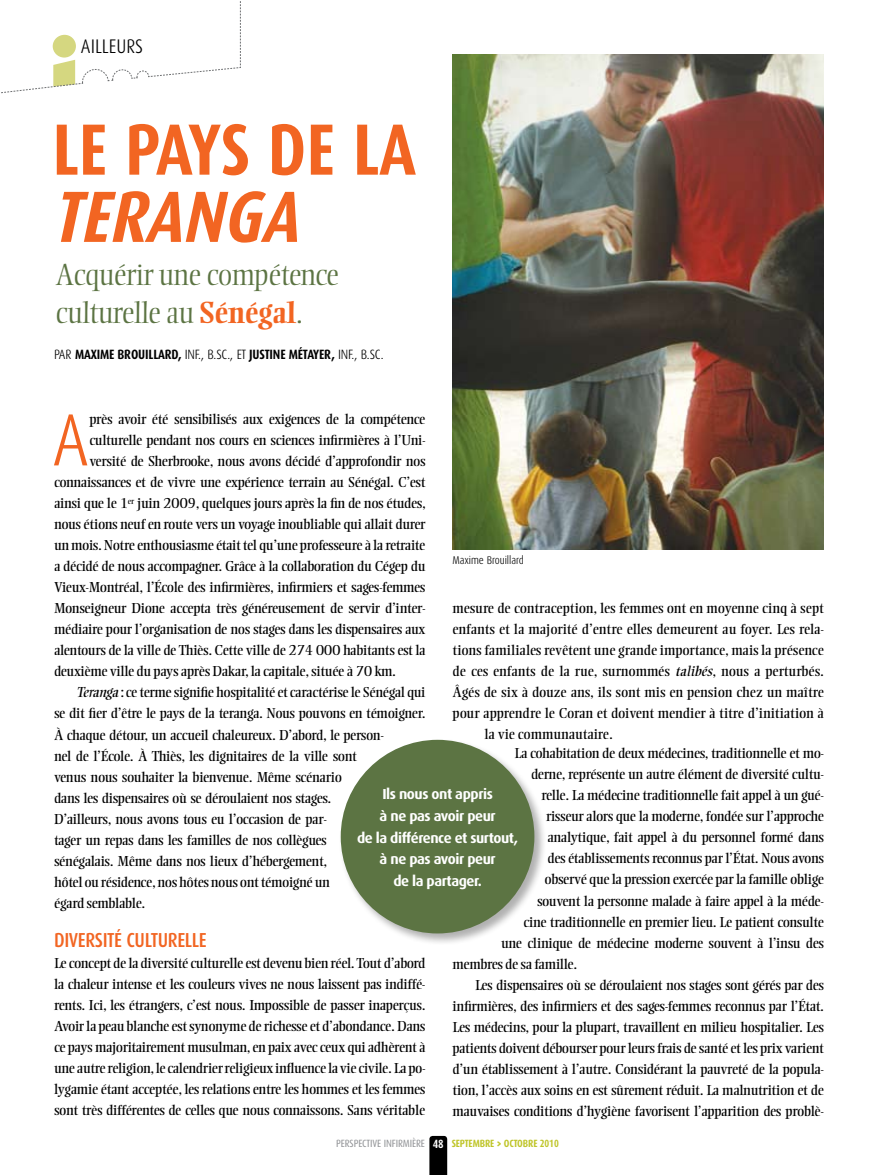
<style>
.page{position:relative;width:878px;height:1175px;background:#fff}
.page>*{position:absolute;margin:0;border:0;box-sizing:border-box;transform-origin:0 0}
.t1{font:300 73.95px "Dax Condensed";color:#f26522}
.t2{font:700 72.6px "Dax Condensed";color:#f26522}
.t3{font:italic 700 72.6px "Dax Condensed";color:#f26522}
.t4{font:300 30px/37.5px "Ellington";letter-spacing:-.01em;color:#5c7443}
.t5{font:500 20.25px "Dax Condensed";letter-spacing:-.02em;color:#f26522}
.t6{font:300 19.65px "Dax Condensed";color:#000}
.t7{font:700 14.4px/21.8px "Dax";letter-spacing:-.03em;color:#fff;text-align:center}
.t8{font:14.25px/21px "Ellington";letter-spacing:-.02em;color:#000;text-align:justify}
.t9{font:14.25px "Ellington";color:#000}
.t10{font:700 13.5px "Dax Condensed";letter-spacing:-.01em;color:#000}
.t11{font:700 12px "Dax Condensed";color:#fff}
.t12{font:300 11.25px "Dax Condensed";letter-spacing:-.005em;color:#000}
.t13{font:10.5px "Dax Condensed";letter-spacing:-.01em;color:#939598}
.t14{font:700 10.5px "Dax Condensed";letter-spacing:-.01em;color:#bfc529}
.s1{font-weight:700;color:#f26522}
.s2{font-weight:300}
.s3{font-style:italic}
.s4{font-family:"Unit"}
</style>
<div class="page">
<svg style="left:429px;top:1135px;width:18px;height:39px"></svg>
<svg style="left:1px;top:1px;width:240px;height:93px"></svg>
<img style="left:452px;top:54px;width:372px;height:495px">
<div style="left:338px;top:737px;width:208px;height:208px;background:#000;opacity:.31"></div>
<div style="left:341px;top:739px;width:193px;height:194px;background:#5c7443;border-radius:50%"></div>
<h3 class="t6" style="left:81px;top:35px;width:64px">AILLEURS</h3>
<h2 class="t2" style="left:52px;top:109px;width:365px">LE PAYS DE LA</h2>
<h2 class="t3" style="left:52px;top:177px;width:264px">TERANGA</h2>
<h3 class="t4" style="left:56px;top:257px;width:285px">Acquérir une compétence culturelle au <span class="s1">Sénégal</span>.</h3>
<p class="t10" style="left:54px;top:347px;width:331px"><span class="s2">par</span> MAXIME BROUILLARD, <span class="s2">inf., B.Sc., et</span> JUSTINE MÉTAYER, <span class="s2">inf., B.Sc.</span></p>
<h1 class="t1" style="left:52px;top:399px;width:38px">A</h1>
<p class="t8" style="left:89px;top:409px;width:337px">près avoir été sensibilisés aux exigences de la compétence</p>
<p class="t8" style="left:89px;top:430px;width:337px">culturelle pendant nos cours en sciences infirmières à l’Uni-</p>
<p class="t8" style="left:89px;top:451px;width:337px">versité de Sherbrooke, nous avons décidé d’approfondir nos</p>
<p class="t8" style="left:54px;top:472px;width:373px">connaissances et de vivre une expérience terrain au Sénégal. C’est</p>
<p class="t8" style="left:54px;top:493px;width:373px">ainsi que le 1<sup>er</sup> juin 2009, quelques jours après la fin de nos études,</p>
<p class="t8" style="left:54px;top:514px;width:373px">nous étions neuf en route vers un voyage inoubliable qui allait durer</p>
<p class="t8" style="left:54px;top:535px;width:373px">un mois. Notre enthousiasme était tel qu’une professeure à la retraite</p>
<p class="t8" style="left:54px;top:556px;width:373px">a décidé de nous accompagner. Grâce à la collaboration du Cégep du</p>
<p class="t8" style="left:54px;top:577px;width:373px">Vieux-Montréal, l’École des infirmières, infirmiers et sages-femmes</p>
<p class="t8" style="left:54px;top:598px;width:373px">Monseigneur Dione accepta très généreusement de servir d’inter-</p>
<p class="t8" style="left:54px;top:619px;width:373px">médiaire pour l’organisation de nos stages dans les dispensaires aux</p>
<p class="t8" style="left:54px;top:640px;width:373px">alentours de la ville de Thiès. Cette ville de 274 000 habitants est la</p>
<p class="t8" style="left:54px;top:661px;width:343px">deuxième ville du pays après Dakar, la capitale, située à 70 km.</p>
<p class="t8" style="left:77px;top:682px;width:350px"><span class="s3">Teranga</span> : ce terme signifie hospitalité et caractérise le Sénégal qui</p>
<p class="t8" style="left:54px;top:703px;width:373px">se dit fier d’être le pays de la teranga. Nous pouvons en témoigner.</p>
<p class="t8" style="left:54px;top:724px;width:331px">À chaque détour, un accueil chaleureux. D’abord, le person-</p>
<p class="t8" style="left:54px;top:745px;width:304px">nel de l’École. À Thiès, les dignitaires de la ville sont</p>
<p class="t8" style="left:54px;top:766px;width:289px">venus nous souhaiter la bienvenue. Même scénario</p>
<p class="t8" style="left:54px;top:787px;width:279px">dans les dispensaires où se déroulaient nos stages.</p>
<p class="t8" style="left:54px;top:808px;width:274px">D’ailleurs, nous avons tous eu l’occasion de par-</p>
<p class="t8" style="left:54px;top:829px;width:274px">tager un repas dans les familles de nos collègues</p>
<p class="t8" style="left:54px;top:850px;width:274px">sénégalais. Même dans nos lieux d’hébergement,</p>
<p class="t8" style="left:54px;top:871px;width:277px">hôtel ou résidence, nos hôtes nous ont témoigné un</p>
<p class="t8" style="left:54px;top:892px;width:93px">égard semblable.</p>
<h3 class="t5" style="left:54px;top:929px;width:154px">DIVERSITÉ CULTURELLE</h3>
<p class="t8" style="left:54px;top:953px;width:373px">Le concept de la diversité culturelle est devenu bien réel. Tout d’abord la chaleur intense et les couleurs vives ne nous laissent pas indiffé&shy;rents. Ici, les étrangers, c’est nous. Impossible de passer inaperçus.<br>Avoir la peau blanche est synonyme de richesse et d’abondance. Dans ce pays majoritairement musulman, en paix avec ceux qui adhèrent à une autre religion, le calendrier religieux influence la vie civile. La po&shy;lygamie étant acceptée, les relations entre les hommes et les femmes sont très différentes de celles que nous connaissons. Sans véritable</p>
<p class="t12" style="left:452px;top:554px;width:73px">Maxime Brouillard</p>
<p class="t9" style="left:452px;top:600px;width:373px">mesure de contraception, les femmes ont en moyenne cinq à sept</p>
<p class="t8" style="left:452px;top:618px;width:373px">enfants et la majorité d’entre elles demeurent au foyer. Les rela-</p>
<p class="t9" style="left:452px;top:642px;width:373px">tions familiales revêtent une grande importance, mais la présence</p>
<p class="t9" style="left:452px;top:663px;width:373px">de ces enfants de la rue, surnommés <span class="s3">talibés</span>, nous a perturbés.</p>
<p class="t9" style="left:452px;top:684px;width:373px">Âgés de six à douze ans, ils sont mis en pension chez un maître</p>
<p class="t9" style="left:452px;top:705px;width:373px">pour apprendre le Coran et doivent mendier à titre d’initiation à</p>
<p class="t9" style="left:484px;top:726px;width:130px">la vie communautaire.</p>
<p class="t8" style="left:514px;top:743px;width:311px">La cohabitation de deux médecines, traditionnelle et mo-</p>
<p class="t8" style="left:531px;top:764px;width:294px">derne, représente un autre élément de diversité cultu-</p>
<p class="t8" style="left:541px;top:785px;width:284px">relle. La médecine traditionnelle fait appel à un gué-</p>
<p class="t8" style="left:546px;top:806px;width:279px">risseur alors que la moderne, fondée sur l’approche</p>
<p class="t8" style="left:547px;top:827px;width:278px">analytique, fait appel à du personnel formé dans</p>
<p class="t8" style="left:547px;top:848px;width:278px">des établissements reconnus par l’État. Nous avons</p>
<p class="t8" style="left:544px;top:869px;width:281px">observé que la pression exercée par la famille oblige</p>
<p class="t8" style="left:537px;top:890px;width:288px">souvent la personne malade à faire appel à la méde-</p>
<p class="t8" style="left:523px;top:911px;width:302px">cine traditionnelle en premier lieu. Le patient consulte</p>
<p class="t8" style="left:501px;top:932px;width:324px">une clinique de médecine moderne souvent à l’insu des</p>
<p class="t8" style="left:452px;top:953px;width:126px">membres de sa famille.</p>
<p class="t8" style="left:475px;top:974px;width:350px">Les dispensaires où se déroulaient nos stages sont gérés par des</p>
<p class="t8" style="left:452px;top:995px;width:373px">infirmières, des infirmiers et des sages-femmes reconnus par l’État.</p>
<p class="t8" style="left:452px;top:1016px;width:373px">Les médecins, pour la plupart, travaillent en milieu hospitalier. Les</p>
<p class="t8" style="left:452px;top:1037px;width:373px">patients doivent débourser pour leurs frais de santé et les prix varient</p>
<p class="t8" style="left:452px;top:1058px;width:373px">d’un établissement à l’autre. Considérant la pauvreté de la popula-</p>
<p class="t8" style="left:452px;top:1079px;width:373px">tion, l’accès aux soins en est sûrement réduit. La malnutrition et de</p>
<p class="t8" style="left:452px;top:1100px;width:373px">mauvaises conditions d’hygiène favorisent l’apparition des problè-</p>
<p class="t7" style="left:357px;top:783px;width:163px">Ils nous ont appris<br>à ne pas avoir peur<br>de la différence et surtout, à ne pas avoir peur<br>de la partager.</p>
<p class="t13" style="left:336px;top:1137px;width:90px">PERSPECTIVE INFIRMIÈRE</p>
<p class="t14" style="left:451px;top:1137px;width:109px">SEPTEMBRE <span class="s4">&gt;</span> OCTOBRE 2010</p>
<p class="t11" style="left:433px;top:1137px;width:12px">48</p>
</div>
